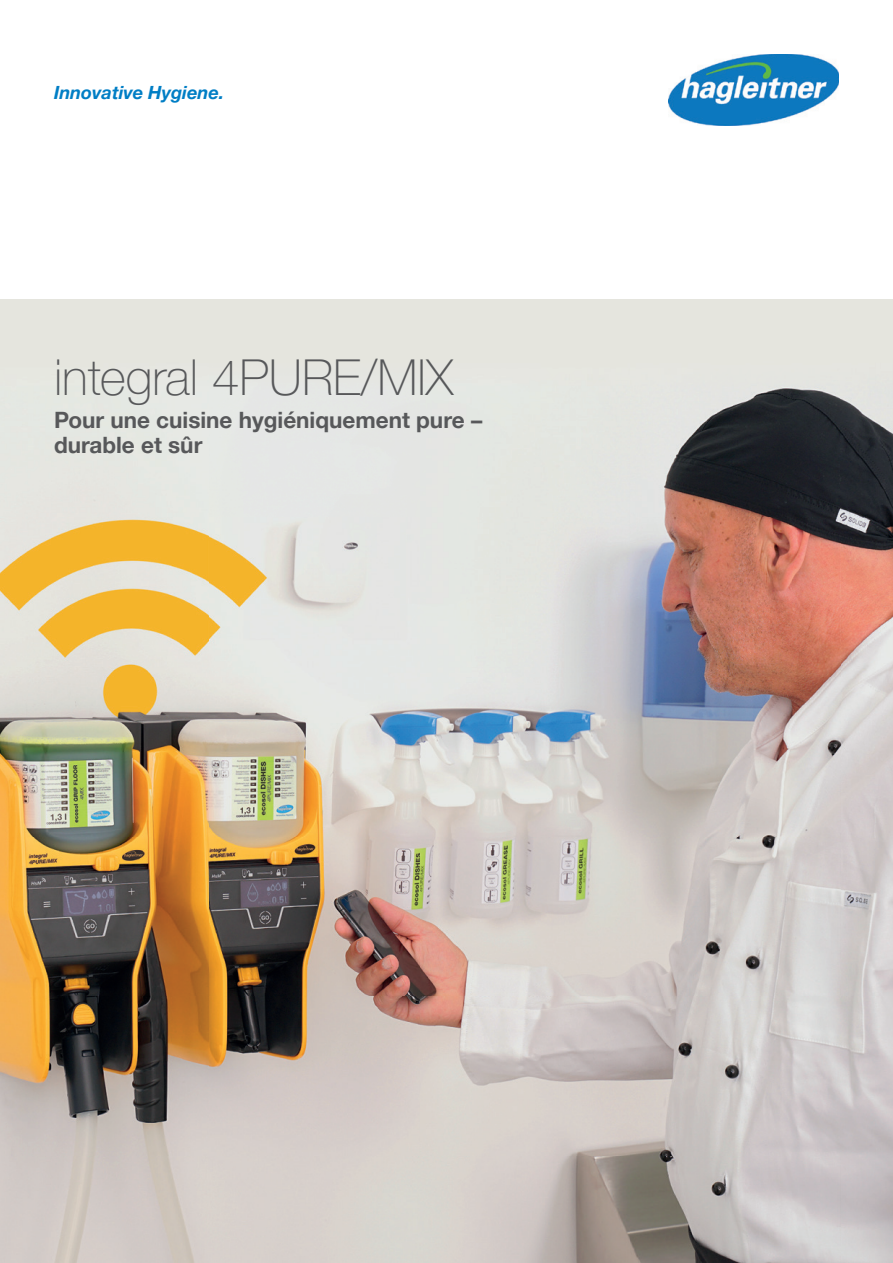
<style>
.page{position:relative;width:893px;height:1263px;background:#fff}
.page>*{position:absolute;margin:0;border:0;box-sizing:border-box;transform-origin:0 0}
.t1{font:100 49.5px "Helvetica Neue LTW1 G";color:#57585a}
.t2{font:700 22.5px/25.5px "Helvetica Neue LTW1 G";color:#57585a}
.t3{font:italic 700 18.15px "Helvetica Neue LTW1 G";color:#007ec5}
</style>
<div class="page">
<div style="left:0;top:300px;width:893px;height:963px;background:#e5e5de"></div>
<img style="left:0;top:387px;width:893px;height:876px">
<img style="left:669px;top:54px;width:170px;height:71px">
<p class="t3" style="left:54px;top:81px;width:172px">Innovative Hygiene.</p>
<h1 class="t1" style="left:54px;top:348px;width:401px">integral 4PURE/MIX</h1>
<p class="t2" style="left:54px;top:407px;width:430px">Pour une cuisine hygiéniquement pure – durable et sûr</p>
</div>
